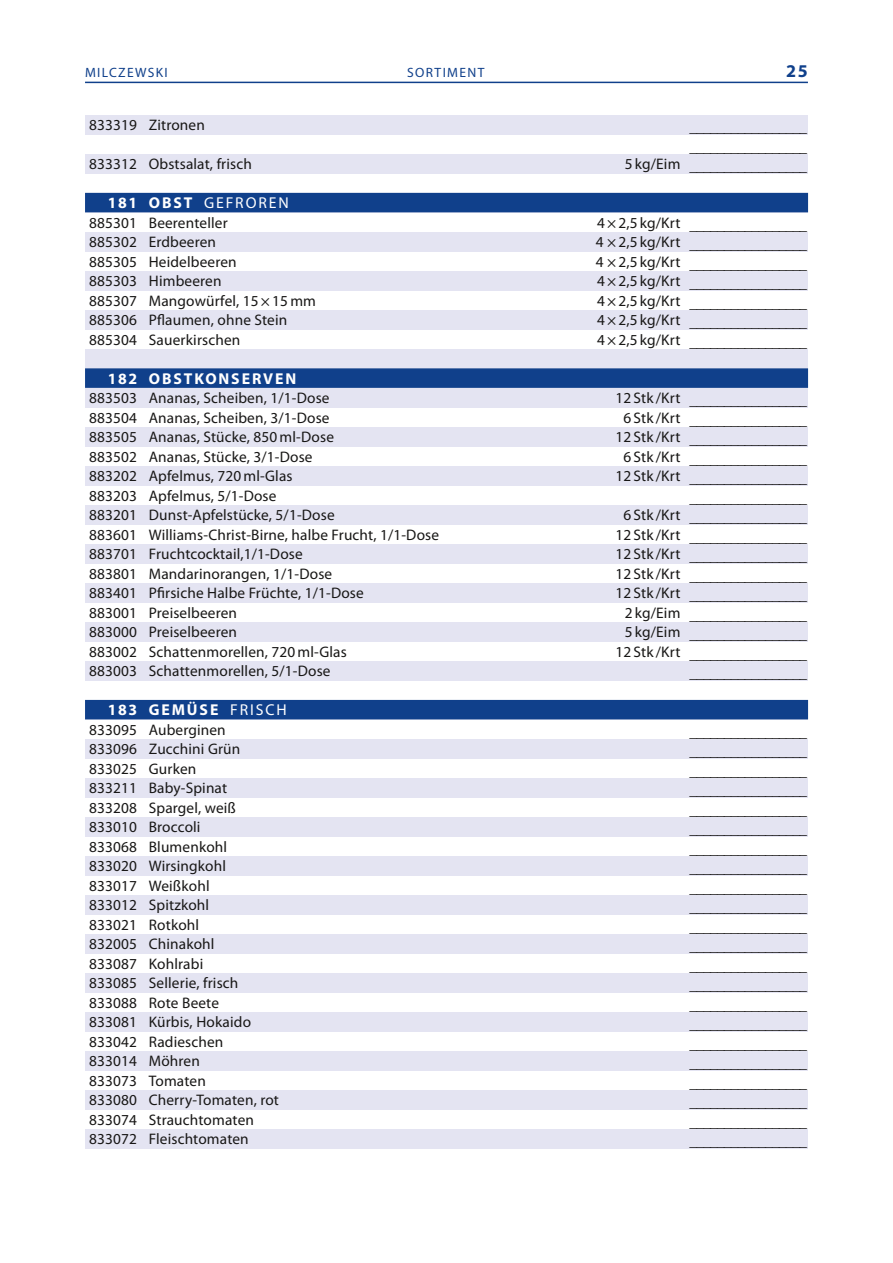
<style>
.page{position:relative;width:893px;height:1263px;background:#fff}
.page>*{position:absolute;margin:0;border:0;box-sizing:border-box;transform-origin:0 0}
.t1{font:700 18px "Myriad Pro";color:#10408b}
.t2{font:700 15.75px "Myriad Pro";letter-spacing:.12em;color:#fff}
.t3{font:15.75px "Myriad Pro";letter-spacing:.12em;color:#fff}
.t4{font:15.3px/19.5px "Myriad Pro";letter-spacing:.01em;color:#181716}
.t5{font:13.5px "Myriad Pro";letter-spacing:.1em;color:#10408b}
.s1{font-weight:700}
.s2{font-weight:400}
</style>
<div class="page">
<hr style="left:85px;top:82px;width:723px;height:1px;background:#10408b">
<div style="left:85px;top:115px;width:723px;height:19px;background:#e4e4f2"></div>
<div style="left:85px;top:154px;width:723px;height:19px;background:#e4e4f2"></div>
<div style="left:85px;top:232px;width:723px;height:19px;background:#e4e4f2"></div>
<div style="left:85px;top:271px;width:723px;height:19px;background:#e4e4f2"></div>
<div style="left:85px;top:310px;width:723px;height:19px;background:#e4e4f2"></div>
<div style="left:85px;top:349px;width:723px;height:19px;background:#e4e4f2"></div>
<div style="left:85px;top:388px;width:723px;height:19px;background:#e4e4f2"></div>
<div style="left:85px;top:427px;width:723px;height:19px;background:#e4e4f2"></div>
<div style="left:85px;top:466px;width:723px;height:19px;background:#e4e4f2"></div>
<div style="left:85px;top:505px;width:723px;height:19px;background:#e4e4f2"></div>
<div style="left:85px;top:544px;width:723px;height:19px;background:#e4e4f2"></div>
<div style="left:85px;top:583px;width:723px;height:19px;background:#e4e4f2"></div>
<div style="left:85px;top:622px;width:723px;height:19px;background:#e4e4f2"></div>
<div style="left:85px;top:661px;width:723px;height:19px;background:#e4e4f2"></div>
<div style="left:85px;top:739px;width:723px;height:19px;background:#e4e4f2"></div>
<div style="left:85px;top:778px;width:723px;height:19px;background:#e4e4f2"></div>
<div style="left:85px;top:817px;width:723px;height:19px;background:#e4e4f2"></div>
<div style="left:85px;top:856px;width:723px;height:19px;background:#e4e4f2"></div>
<div style="left:85px;top:895px;width:723px;height:19px;background:#e4e4f2"></div>
<div style="left:85px;top:934px;width:723px;height:19px;background:#e4e4f2"></div>
<div style="left:85px;top:973px;width:723px;height:19px;background:#e4e4f2"></div>
<div style="left:85px;top:1012px;width:723px;height:19px;background:#e4e4f2"></div>
<div style="left:85px;top:1051px;width:723px;height:19px;background:#e4e4f2"></div>
<div style="left:85px;top:1090px;width:723px;height:19px;background:#e4e4f2"></div>
<div style="left:85px;top:1129px;width:723px;height:19px;background:#e4e4f2"></div>
<div style="left:85px;top:193px;width:723px;height:19px;background:#10408b"></div>
<div style="left:85px;top:368px;width:723px;height:20px;background:#10408b"></div>
<div style="left:85px;top:700px;width:723px;height:19px;background:#10408b"></div>
<p class="t5" style="left:85px;top:64px;width:84px">MILCZEWSKI</p>
<p class="t5" style="left:407px;top:64px;width:79px">SORTIMENT</p>
<p class="t1" style="left:786px;top:61px;width:23px">25</p>
<p class="t4" style="left:89px;top:115px;width:117px">833319 Zitronen</p>
<p class="t4" style="left:690px;top:117px;width:119px">_________________ _________________</p>
<p class="t4" style="left:89px;top:154px;width:164px">833312 Obstsalat, frisch</p>
<p class="t4" style="left:625px;top:156px;width:184px">5 kg/Eim _________________</p>
<p class="t3" style="left:108px;top:193px;width:182px"><span class="s1">181 OBST</span> GEFROREN</p>
<p class="t4" style="left:89px;top:212px;width:140px">885301 Beerenteller</p>
<p class="t4" style="left:597px;top:215px;width:212px">4 × 2,5 kg/Krt _________________</p>
<p class="t4" style="left:89px;top:232px;width:128px">885302 Erdbeeren</p>
<p class="t4" style="left:596px;top:234px;width:213px">4 × 2,5 kg/Krt _________________</p>
<p class="t4" style="left:89px;top:251px;width:149px">885305 Heidelbeeren</p>
<p class="t4" style="left:596px;top:254px;width:213px">4 × 2,5 kg/Krt _________________</p>
<p class="t4" style="left:89px;top:271px;width:134px">885303 Himbeeren</p>
<p class="t4" style="left:597px;top:273px;width:212px">4 × 2,5 kg/Krt _________________</p>
<p class="t4" style="left:89px;top:290px;width:228px">885307 Mangowürfel, 15×15 mm</p>
<p class="t4" style="left:597px;top:293px;width:212px">4 × 2,5 kg/Krt _________________</p>
<p class="t4" style="left:89px;top:310px;width:200px">885306 Pflaumen, ohne Stein</p>
<p class="t4" style="left:597px;top:312px;width:212px">4 × 2,5 kg/Krt _________________</p>
<p class="t4" style="left:89px;top:329px;width:153px">885304 Sauerkirschen</p>
<p class="t4" style="left:597px;top:332px;width:212px">4 × 2,5 kg/Krt _________________</p>
<p class="t2" style="left:108px;top:369px;width:190px">182 OBSTKONSERVEN</p>
<p class="t4" style="left:89px;top:388px;width:242px">883503 Ananas, Scheiben, 1/1-Dose</p>
<p class="t4" style="left:615px;top:390px;width:193px">12 Stk /Krt _________________</p>
<p class="t4" style="left:89px;top:407px;width:242px">883504 Ananas, Scheiben, 3/1-Dose</p>
<p class="t4" style="left:623px;top:410px;width:185px">6 Stk /Krt _________________</p>
<p class="t4" style="left:89px;top:427px;width:246px">883505 Ananas, Stücke, 850 ml-Dose</p>
<p class="t4" style="left:615px;top:429px;width:193px">12 Stk /Krt _________________</p>
<p class="t4" style="left:89px;top:446px;width:225px">883502 Ananas, Stücke, 3/1-Dose</p>
<p class="t4" style="left:623px;top:449px;width:185px">6 Stk /Krt _________________</p>
<p class="t4" style="left:89px;top:466px;width:205px">883202 Apfelmus, 720 ml-Glas</p>
<p class="t4" style="left:615px;top:468px;width:193px">12 Stk /Krt _________________</p>
<p class="t4" style="left:89px;top:485px;width:189px">883203 Apfelmus, 5/1-Dose</p>
<p class="t4" style="left:690px;top:488px;width:119px">_________________</p>
<p class="t4" style="left:89px;top:505px;width:247px">883201 Dunst-Apfelstücke, 5/1-Dose</p>
<p class="t4" style="left:623px;top:507px;width:185px">6 Stk /Krt _________________</p>
<p class="t4" style="left:89px;top:524px;width:351px">883601 Williams-Christ-Birne, halbe Frucht, 1/1-Dose</p>
<p class="t4" style="left:615px;top:527px;width:193px">12 Stk /Krt _________________</p>
<p class="t4" style="left:89px;top:544px;width:215px">883701 Fruchtcocktail,1/1-Dose</p>
<p class="t4" style="left:615px;top:546px;width:193px">12 Stk /Krt _________________</p>
<p class="t4" style="left:89px;top:563px;width:244px">883801 Mandarinorangen, 1/1-Dose</p>
<p class="t4" style="left:615px;top:566px;width:193px">12 Stk /Krt _________________</p>
<p class="t4" style="left:89px;top:583px;width:276px">883401 Pfirsiche Halbe Früchte, 1/1-Dose</p>
<p class="t4" style="left:615px;top:585px;width:193px">12 Stk /Krt _________________</p>
<p class="t4" style="left:89px;top:602px;width:149px">883001 Preiselbeeren</p>
<p class="t4" style="left:625px;top:605px;width:184px">2 kg/Eim _________________</p>
<p class="t4" style="left:89px;top:622px;width:149px">883000 Preiselbeeren</p>
<p class="t4" style="left:625px;top:624px;width:184px">5 kg/Eim _________________</p>
<p class="t4" style="left:89px;top:641px;width:259px">883002 Schattenmorellen, 720 ml-Glas</p>
<p class="t4" style="left:615px;top:644px;width:193px">12 Stk /Krt _________________</p>
<p class="t4" style="left:89px;top:661px;width:243px">883003 Schattenmorellen, 5/1-Dose</p>
<p class="t4" style="left:690px;top:663px;width:119px">_________________</p>
<p class="t2" style="left:108px;top:701px;width:180px">183 GEMÜSE <span class="s2">FRISCH</span></p>
<p class="t4" style="left:89px;top:719px;width:138px">833095 Auberginen</p>
<p class="t4" style="left:690px;top:722px;width:119px">_________________</p>
<p class="t4" style="left:89px;top:739px;width:152px">833096 Zucchini Grün</p>
<p class="t4" style="left:690px;top:741px;width:119px">_________________</p>
<p class="t4" style="left:89px;top:758px;width:109px">833025 Gurken</p>
<p class="t4" style="left:690px;top:761px;width:119px">_________________</p>
<p class="t4" style="left:89px;top:778px;width:139px">833211 Baby-Spinat</p>
<p class="t4" style="left:690px;top:780px;width:119px">_________________</p>
<p class="t4" style="left:89px;top:797px;width:148px">833208 Spargel, weiß</p>
<p class="t4" style="left:690px;top:800px;width:119px">_________________</p>
<p class="t4" style="left:89px;top:817px;width:113px">833010 Broccoli</p>
<p class="t4" style="left:690px;top:819px;width:119px">_________________</p>
<p class="t4" style="left:89px;top:836px;width:139px">833068 Blumenkohl</p>
<p class="t4" style="left:690px;top:839px;width:119px">_________________</p>
<p class="t4" style="left:89px;top:856px;width:138px">833020 Wirsingkohl</p>
<p class="t4" style="left:690px;top:858px;width:119px">_________________</p>
<p class="t4" style="left:89px;top:875px;width:122px">833017 Weißkohl</p>
<p class="t4" style="left:690px;top:878px;width:119px">_________________</p>
<p class="t4" style="left:89px;top:895px;width:121px">833012 Spitzkohl</p>
<p class="t4" style="left:690px;top:897px;width:119px">_________________</p>
<p class="t4" style="left:89px;top:914px;width:111px">833021 Rotkohl</p>
<p class="t4" style="left:690px;top:917px;width:119px">_________________</p>
<p class="t4" style="left:89px;top:934px;width:127px">832005 Chinakohl</p>
<p class="t4" style="left:690px;top:936px;width:119px">_________________</p>
<p class="t4" style="left:89px;top:953px;width:115px">833087 Kohlrabi</p>
<p class="t4" style="left:690px;top:956px;width:119px">_________________</p>
<p class="t4" style="left:89px;top:973px;width:151px">833085 Sellerie, frisch</p>
<p class="t4" style="left:690px;top:975px;width:119px">_________________</p>
<p class="t4" style="left:89px;top:992px;width:131px">833088 Rote Beete</p>
<p class="t4" style="left:690px;top:995px;width:119px">_________________</p>
<p class="t4" style="left:89px;top:1012px;width:163px">833081 Kürbis, Hokaido</p>
<p class="t4" style="left:690px;top:1014px;width:119px">_________________</p>
<p class="t4" style="left:89px;top:1031px;width:136px">833042 Radieschen</p>
<p class="t4" style="left:690px;top:1034px;width:119px">_________________</p>
<p class="t4" style="left:89px;top:1051px;width:112px">833014 Möhren</p>
<p class="t4" style="left:690px;top:1053px;width:119px">_________________</p>
<p class="t4" style="left:89px;top:1070px;width:118px">833073 Tomaten</p>
<p class="t4" style="left:690px;top:1073px;width:119px">_________________</p>
<p class="t4" style="left:89px;top:1090px;width:191px">833080 Cherry-Tomaten, rot</p>
<p class="t4" style="left:690px;top:1092px;width:119px">_________________</p>
<p class="t4" style="left:89px;top:1109px;width:166px">833074 Strauchtomaten</p>
<p class="t4" style="left:690px;top:1112px;width:119px">_________________</p>
<p class="t4" style="left:89px;top:1129px;width:161px">833072 Fleischtomaten</p>
<p class="t4" style="left:690px;top:1131px;width:119px">_________________</p>
</div>
